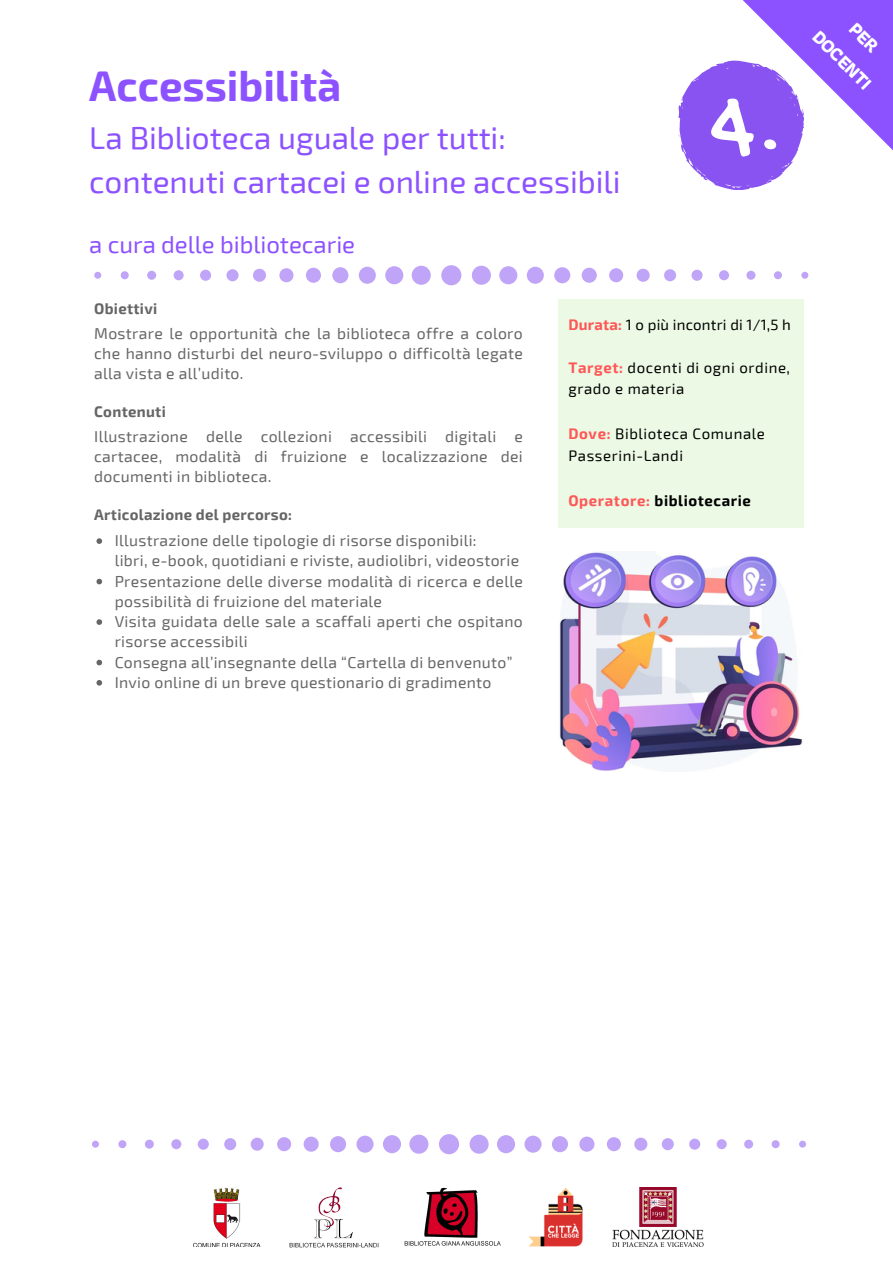
<style>
.page{position:relative;width:893px;height:1264px;background:#fff}
.page>*{position:absolute;margin:0;border:0;box-sizing:border-box;transform-origin:0 0}
.t1{font:700 42px "Exo 2";color:#8c52ff}
.t2{font:31.5px "Exo 2";color:#8c52ff}
.t3{font:24px "Exo 2";color:#8c52ff}
.t4{font:700 19.5px "Athiti";color:#fff}
.t5{font:15.75px/20.2px "Exo 2";letter-spacing:.02em;color:#666;text-align:justify}
.t6{font:15px/21.3px "Exo 2";letter-spacing:.04em;color:#000}
.t7{font:700 15px "Exo 2";letter-spacing:.02em;color:#666}
.t8{font:15px "Exo 2";letter-spacing:.015em;color:#000}
.t9{font:700 15px "Exo 2";letter-spacing:.04em;color:#000}
.s1{font-weight:700;color:#ff5757}
.s2{color:#ff5757}
</style>
<div class="page">
<div style="left:558px;top:299px;width:245px;height:228px;background:#ecfae5"></div>
<svg style="left:94px;top:265px;width:714px;height:20px"></svg>
<svg style="left:92px;top:1134px;width:714px;height:20px"></svg>
<img style="left:559px;top:552px;width:244px;height:219px">
<svg style="left:96px;top:538px;width:6px;height:6px"></svg>
<svg style="left:96px;top:578px;width:6px;height:6px"></svg>
<svg style="left:96px;top:619px;width:6px;height:6px"></svg>
<svg style="left:96px;top:659px;width:6px;height:6px"></svg>
<svg style="left:96px;top:680px;width:6px;height:5px"></svg>
<img style="left:193px;top:1188px;width:67px;height:58px">
<img style="left:289px;top:1187px;width:89px;height:60px">
<img style="left:529px;top:1187px;width:54px;height:58px">
<img style="left:404px;top:1187px;width:96px;height:59px">
<img style="left:612px;top:1187px;width:91px;height:58px">
<svg style="left:678px;top:0;width:214px;height:190px"></svg>
<p class="t1" style="left:89px;top:59px;width:253px">Accessibilità</p>
<p class="t2" style="left:89px;top:117px;width:418px">La Biblioteca uguale per tutti:</p>
<p class="t2" style="left:89px;top:161px;width:533px">contenuti cartacei e online accessibili</p>
<p class="t3" style="left:89px;top:229px;width:267px">a cura delle bibliotecarie</p>
<p class="t7" style="left:94px;top:298px;width:64px">Obiettivi</p>
<p class="t5" style="left:94px;top:322px;width:430px">Mostrare le opportunità che la biblioteca offre a coloro che hanno disturbi del neuro-sviluppo o difficoltà legate alla vista e all’udito.</p>
<p class="t7" style="left:94px;top:401px;width:73px">Contenuti</p>
<p class="t5" style="left:94px;top:425px;width:430px">Illustrazione delle collezioni accessibili digitali e cartacee, modalità di fruizione e localizzazione dei documenti in biblioteca.</p>
<p class="t7" style="left:94px;top:504px;width:199px">Articolazione del percorso:</p>
<p class="t5" style="left:115px;top:529px;width:363px">Illustrazione delle tipologie di risorse disponibili:</p>
<p class="t5" style="left:115px;top:550px;width:406px">libri, e-book, quotidiani e riviste, audiolibri, videostorie</p>
<p class="t5" style="left:115px;top:570px;width:409px">Presentazione delle diverse modalità di ricerca e delle possibilità di fruizione del materiale</p>
<p class="t5" style="left:115px;top:610px;width:409px">Visita guidata delle sale a scaffali aperti che ospitano risorse accessibili</p>
<p class="t5" style="left:115px;top:651px;width:399px">Consegna all’insegnante della “Cartella di benvenuto”</p>
<p class="t5" style="left:115px;top:671px;width:378px">Invio online di un breve questionario di gradimento</p>
<p class="t8" style="left:568px;top:315px;width:224px"><span class="s1">Durata:</span> 1 o più incontri di 1/1,5 h</p>
<p class="t6" style="left:568px;top:356px;width:223px"><span class="s1">Target:</span> docenti di ogni ordine, grado e materia</p>
<p class="t6" style="left:568px;top:421px;width:198px;line-height:22.5px"><span class="s1">Dove:</span> Biblioteca Comunale<br>Passerini-Landi</p>
<p class="t9" style="left:568px;top:491px;width:184px"><span class="s2">Operatore:</span> bibliotecarie</p>
<p class="t4" style="left:826px;top:22px;width:77px;rotate:45deg">DOCENTI</p>
</div>
